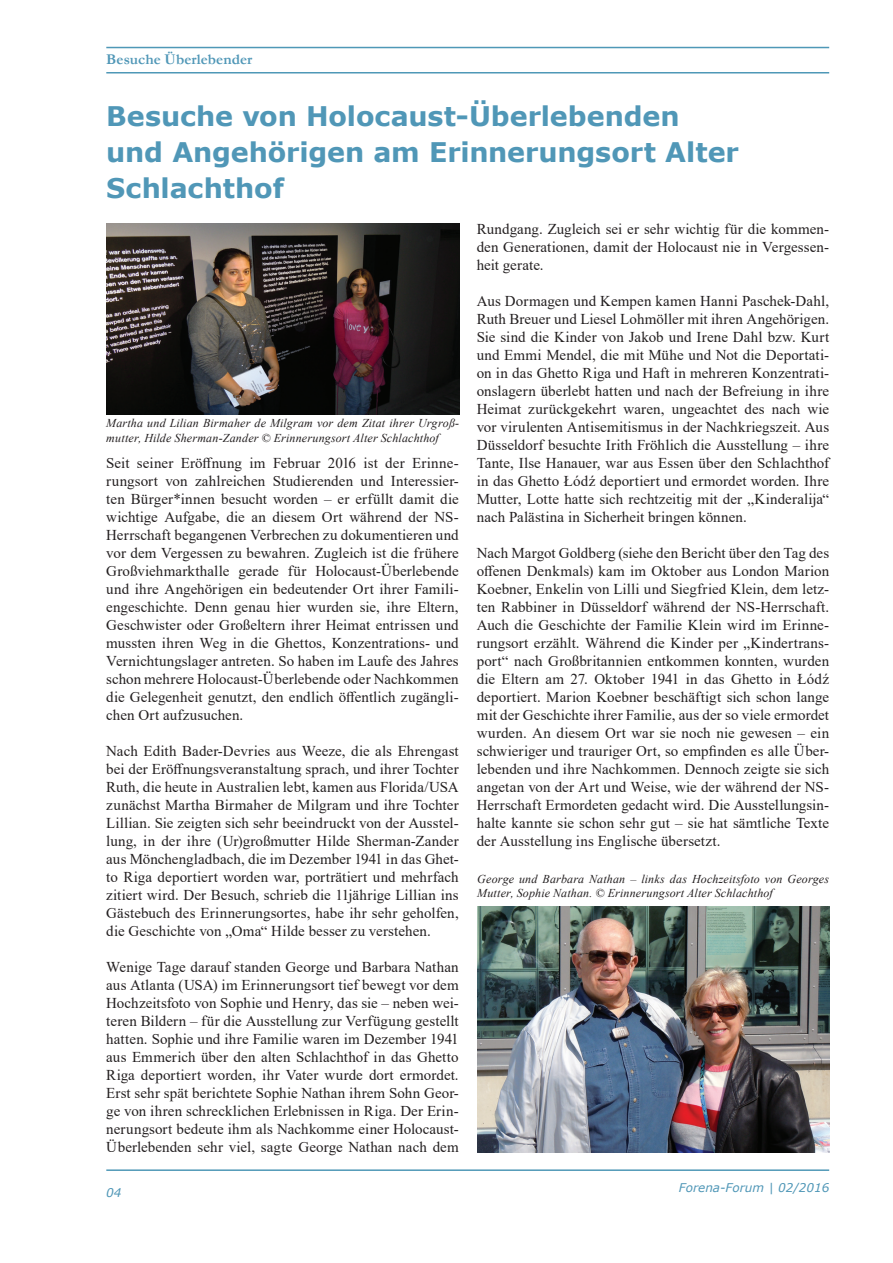
<style>
.page{position:relative;width:893px;height:1263px;background:#fff}
.page>*{position:absolute;margin:0;border:0;box-sizing:border-box;transform-origin:0 0}
.t1{font:700 27px/36px "Verdana";letter-spacing:-.005em;color:#5097b7}
.t2{font:15px/18px "Times New Roman";letter-spacing:.005em;color:#231f20;text-align:justify}
.t3{font:700 15px "Garamond";letter-spacing:.005em;color:#5097b7}
.t4{font:italic 12px/14.4px "Times New Roman";letter-spacing:.015em;color:#231f20}
.t5{font:italic 12px "Verdana";color:#5097b7}
</style>
<div class="page">
<hr style="left:106px;top:47px;width:723px;height:1px;background:#4f98b7">
<hr style="left:106px;top:72px;width:723px;height:2px;background:#4f98b7">
<hr style="left:106px;top:1169px;width:723px;height:2px;background:#4f98b7">
<img style="left:106px;top:223px;width:353px;height:191px">
<img style="left:477px;top:907px;width:352px;height:245px">
<p class="t3" style="left:106px;top:49px;width:147px">Besuche Überlebender</p>
<h1 class="t1" style="left:106px;top:98px;width:634px">Besuche von Holocaust-Überlebenden und Angehörigen am Erinnerungsort Alter<br>Schlachthof</h1>
<p class="t4" style="left:106px;top:416px;width:354px">Martha und Lilian Birmaher de Milgram vor dem Zitat ihrer Urgroß&shy;mutter, Hilde Sherman-Zander © Erinnerungsort Alter Schlachthof</p>
<p class="t2" style="left:106px;top:454px;width:354px">Seit seiner Eröffnung im Februar 2016 ist der Erinne&shy;rungsort von zahlreichen Studierenden und Interessier&shy;ten Bürger*innen besucht worden – er erfüllt damit die wichtige Aufgabe, die an diesem Ort während der NS-Herrschaft begangenen Verbrechen zu dokumentieren und vor dem Vergessen zu bewahren. Zugleich ist die frühere Großviehmarkthalle gerade für Holocaust-Überlebende und ihre Angehörigen ein bedeutender Ort ihrer Famili&shy;engeschichte. Denn genau hier wurden sie, ihre Eltern, Geschwister oder Großeltern ihrer Heimat entrissen und mussten ihren Weg in die Ghettos, Konzentrations- und Vernichtungslager antreten. So haben im Laufe des Jahres schon mehrere Holocaust-Überlebende oder Nachkommen die Gelegenheit genutzt, den endlich öffentlich zugängli&shy;chen Ort aufzusuchen.</p>
<p class="t2" style="left:106px;top:742px;width:354px">Nach Edith Bader-Devries aus Weeze, die als Ehrengast bei der Eröffnungsveranstaltung sprach, und ihrer Tochter Ruth, die heute in Australien lebt, kamen aus Florida/USA zunächst Martha Birmaher de Milgram und ihre Tochter Lillian. Sie zeigten sich sehr beeindruckt von der Ausstel&shy;lung, in der ihre (Ur)großmutter Hilde Sherman-Zander aus Mönchengladbach, die im Dezember 1941 in das Ghet&shy;to Riga deportiert worden war, porträtiert und mehrfach zitiert wird. Der Besuch, schrieb die 11jährige Lillian ins Gästebuch des Erinnerungsortes, habe ihr sehr geholfen, die Geschichte von „Oma“ Hilde besser zu verstehen.</p>
<p class="t2" style="left:106px;top:958px;width:354px">Wenige Tage darauf standen George und Barbara Nathan aus Atlanta (USA) im Erinnerungsort tief bewegt vor dem Hochzeitsfoto von Sophie und Henry, das sie – neben wei&shy;teren Bildern – für die Ausstellung zur Verfügung gestellt hatten. Sophie und ihre Familie waren im Dezember 1941 aus Emmerich über den alten Schlachthof in das Ghetto Riga deportiert worden, ihr Vater wurde dort ermordet.<br>Erst sehr spät berichtete Sophie Nathan ihrem Sohn Geor&shy;ge von ihren schrecklichen Erlebnissen in Riga. Der Erin&shy;nerungsort bedeute ihm als Nachkomme einer Holocaust-Überlebenden sehr viel, sagte George Nathan nach dem</p>
<p class="t2" style="left:477px;top:220px;width:354px">Rundgang. Zugleich sei er sehr wichtig für die kommen&shy;den Generationen, damit der Holocaust nie in Vergessen&shy;heit gerate.</p>
<p class="t2" style="left:477px;top:292px;width:354px">Aus Dormagen und Kempen kamen Hanni Paschek-Dahl, Ruth Breuer und Liesel Lohmöller mit ihren Angehörigen.<br>Sie sind die Kinder von Jakob und Irene Dahl bzw. Kurt und Emmi Mendel, die mit Mühe und Not die Deportati&shy;on in das Ghetto Riga und Haft in mehreren Konzentrati&shy;onslagern überlebt hatten und nach der Befreiung in ihre Heimat zurückgekehrt waren, ungeachtet des nach wie vor virulenten Antisemitismus in der Nachkriegszeit. Aus Düsseldorf besuchte Irith Fröhlich die Ausstellung – ihre Tante, Ilse Hanauer, war aus Essen über den Schlachthof in das Ghetto Łódź deportiert und ermordet worden. Ihre Mutter, Lotte hatte sich rechtzeitig mit der „Kinderalija“ nach Palästina in Sicherheit bringen können.</p>
<p class="t2" style="left:477px;top:544px;width:354px">Nach Margot Goldberg (siehe den Bericht über den Tag des offenen Denkmals) kam im Oktober aus London Marion Koebner, Enkelin von Lilli und Siegfried Klein, dem letz&shy;ten Rabbiner in Düsseldorf während der NS-Herrschaft.<br>Auch die Geschichte der Familie Klein wird im Erinne&shy;rungsort erzählt. Während die Kinder per „Kindertrans&shy;port“ nach Großbritannien entkommen konnten, wurden die Eltern am 27. Oktober 1941 in das Ghetto in Łódź deportiert. Marion Koebner beschäftigt sich schon lange mit der Geschichte ihrer Familie, aus der so viele ermordet wurden. An diesem Ort war sie noch nie gewesen – ein schwieriger und trauriger Ort, so empfinden es alle Über&shy;lebenden und ihre Nachkommen. Dennoch zeigte sie sich angetan von der Art und Weise, wie der während der NS-Herrschaft Ermordeten gedacht wird. Die Ausstellungsin&shy;halte kannte sie schon sehr gut – sie hat sämtliche Texte der Ausstellung ins Englische übersetzt.</p>
<p class="t4" style="left:477px;top:871px;width:353px">George und Barbara Nathan – links das Hochzeitsfoto von Georges<br>Mutter, Sophie Nathan. © Erinnerungsort Alter Schlachthof</p>
<p class="t5" style="left:106px;top:1184px;width:17px">04</p>
<p class="t5" style="left:679px;top:1179px;width:152px">Forena-Forum | 02/2016</p>
</div>
